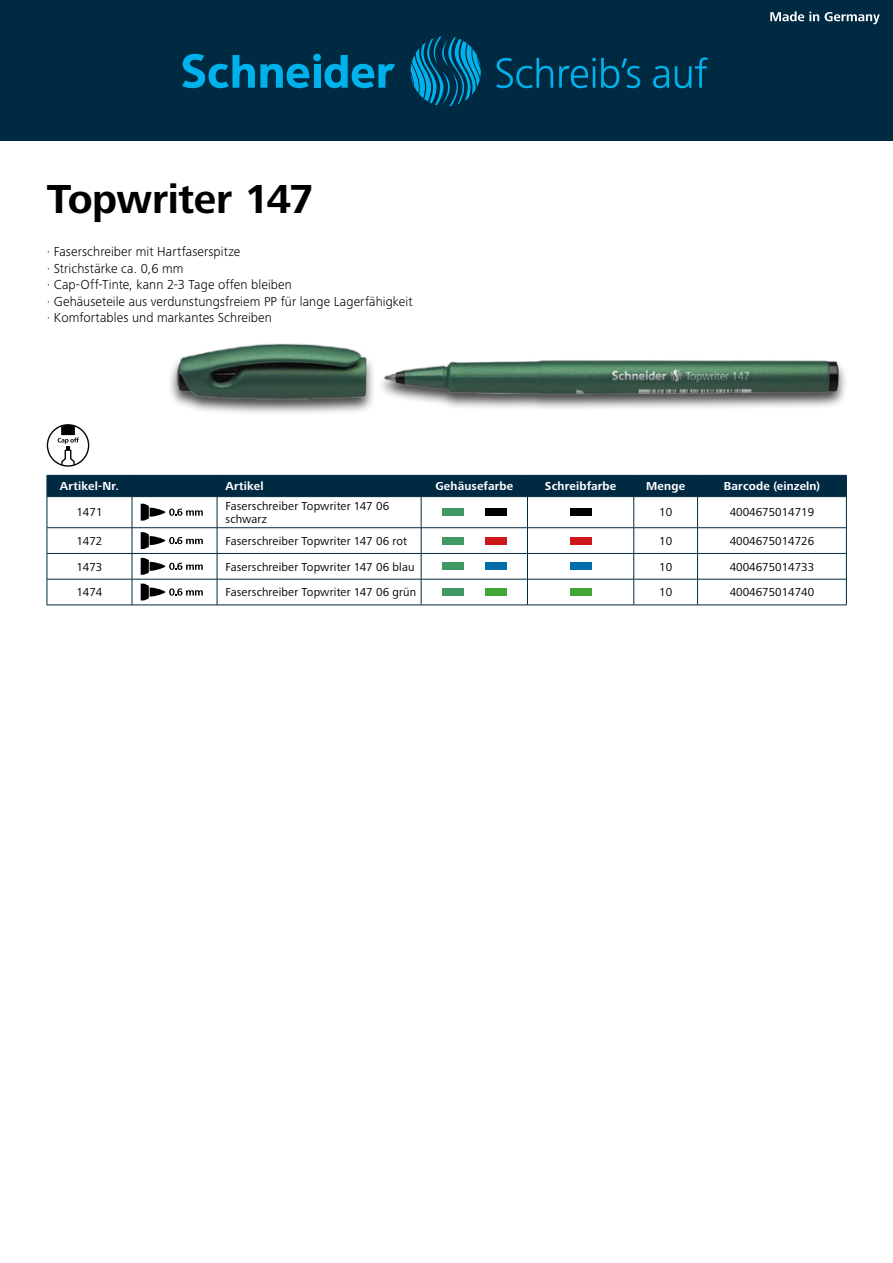
<style>
.page{position:relative;width:893px;height:1263px;background:#fff}
.page>*{position:absolute;margin:0;border:0;box-sizing:border-box;transform-origin:0 0}
.t1{font:700 42px "Frutiger Next LTW1 G";letter-spacing:-.01em;color:#000}
.t2{font:300 13.5px/16.5px "Frutiger Next LTW1 G";letter-spacing:.01em;color:#000}
.t3{font:12px/14px "Frutiger Next LTW1 G";letter-spacing:.005em;color:#000}
.t4{font:700 12px "Frutiger Next LTW1 G";letter-spacing:.01em;color:#fff}
</style>
<div class="page">
<div style="left:0;top:0;width:893px;height:140px;background:#002942"></div>
<svg style="left:770px;top:11px;width:49px;height:10px"></svg>
<svg style="left:825px;top:12px;width:55px;height:12px"></svg>
<div style="left:313px;top:54px;width:8px;height:7px;background:#00b2eb;border-radius:50%"></div>
<div style="left:314px;top:64px;width:7px;height:24px;background:#00b2eb"></div>
<svg style="left:182px;top:54px;width:127px;height:34px"></svg>
<svg style="left:324px;top:55px;width:71px;height:33px"></svg>
<svg style="left:496px;top:58px;width:57px;height:30px"></svg>
<svg style="left:559px;top:58px;width:81px;height:30px"></svg>
<svg style="left:653px;top:66px;width:16px;height:22px"></svg>
<svg style="left:675px;top:57px;width:33px;height:31px"></svg>
<svg style="left:411px;top:36px;width:70px;height:70px"></svg>
<img style="left:170px;top:344px;width:676px;height:69px">
<svg style="left:47px;top:424px;width:42px;height:43px"></svg>
<svg style="left:48px;top:497px;width:798px;height:108px"></svg>
<div style="left:47px;top:475px;width:800px;height:21px;background:#002942"></div>
<hr style="left:698px;top:475px;width:149px;height:1px;background:#002942">
<hr style="left:47px;top:497px;width:1px;height:30px;background:#002942">
<hr style="left:47px;top:496px;width:85px;height:1px;background:#002942">
<hr style="left:132px;top:497px;width:1px;height:30px;background:#002942">
<hr style="left:132px;top:496px;width:85px;height:1px;background:#002942">
<hr style="left:217px;top:497px;width:1px;height:30px;background:#002942">
<hr style="left:217px;top:496px;width:204px;height:1px;background:#002942">
<hr style="left:421px;top:497px;width:1px;height:30px;background:#002942">
<hr style="left:421px;top:496px;width:106px;height:1px;background:#002942">
<hr style="left:527px;top:497px;width:1px;height:30px;background:#002942">
<hr style="left:527px;top:496px;width:107px;height:1px;background:#002942">
<hr style="left:633px;top:497px;width:1px;height:30px;background:#002942">
<hr style="left:634px;top:496px;width:64px;height:1px;background:#002942">
<hr style="left:697px;top:497px;width:1px;height:30px;background:#002942">
<hr style="left:846px;top:497px;width:1px;height:30px;background:#002942">
<hr style="left:698px;top:496px;width:149px;height:1px;background:#002942">
<hr style="left:47px;top:527px;width:85px;height:1px;background:#002942">
<hr style="left:132px;top:527px;width:85px;height:1px;background:#002942">
<hr style="left:217px;top:527px;width:204px;height:1px;background:#002942">
<hr style="left:421px;top:527px;width:106px;height:1px;background:#002942">
<hr style="left:527px;top:527px;width:107px;height:1px;background:#002942">
<hr style="left:634px;top:527px;width:64px;height:1px;background:#002942">
<hr style="left:698px;top:527px;width:149px;height:1px;background:#002942">
<hr style="left:47px;top:553px;width:85px;height:1px;background:#002942">
<hr style="left:132px;top:553px;width:85px;height:1px;background:#002942">
<hr style="left:217px;top:553px;width:204px;height:1px;background:#002942">
<hr style="left:421px;top:553px;width:106px;height:1px;background:#002942">
<hr style="left:527px;top:553px;width:107px;height:1px;background:#002942">
<hr style="left:634px;top:553px;width:64px;height:1px;background:#002942">
<hr style="left:698px;top:553px;width:149px;height:1px;background:#002942">
<svg style="left:47px;top:528px;width:1px;height:77px"></svg>
<hr style="left:47px;top:579px;width:85px;height:1px;background:#002942">
<hr style="left:47px;top:605px;width:85px;height:1px;background:#002942">
<svg style="left:132px;top:528px;width:1px;height:77px"></svg>
<hr style="left:132px;top:579px;width:85px;height:1px;background:#002942">
<hr style="left:132px;top:605px;width:85px;height:1px;background:#002942">
<svg style="left:217px;top:528px;width:1px;height:77px"></svg>
<hr style="left:217px;top:579px;width:204px;height:1px;background:#002942">
<hr style="left:217px;top:605px;width:204px;height:1px;background:#002942">
<svg style="left:421px;top:528px;width:1px;height:77px"></svg>
<hr style="left:421px;top:579px;width:106px;height:1px;background:#002942">
<hr style="left:421px;top:605px;width:106px;height:1px;background:#002942">
<svg style="left:527px;top:528px;width:1px;height:77px"></svg>
<hr style="left:527px;top:579px;width:107px;height:1px;background:#002942">
<hr style="left:527px;top:605px;width:107px;height:1px;background:#002942">
<svg style="left:633px;top:528px;width:1px;height:77px"></svg>
<hr style="left:634px;top:579px;width:64px;height:1px;background:#002942">
<hr style="left:634px;top:605px;width:64px;height:1px;background:#002942">
<svg style="left:697px;top:528px;width:1px;height:77px"></svg>
<svg style="left:846px;top:528px;width:1px;height:77px"></svg>
<hr style="left:698px;top:579px;width:149px;height:1px;background:#002942">
<hr style="left:698px;top:605px;width:149px;height:1px;background:#002942">
<svg style="left:141px;top:504px;width:62px;height:17px"></svg>
<div style="left:442px;top:509px;width:22px;height:7px;background:#429862"></div>
<div style="left:485px;top:509px;width:21px;height:7px;background:#000"></div>
<div style="left:570px;top:509px;width:21px;height:7px;background:#000"></div>
<svg style="left:141px;top:532px;width:62px;height:17px"></svg>
<div style="left:442px;top:537px;width:22px;height:7px;background:#429862"></div>
<div style="left:485px;top:537px;width:21px;height:7px;background:#cd171a"></div>
<div style="left:570px;top:537px;width:21px;height:7px;background:#cd171a"></div>
<svg style="left:141px;top:558px;width:62px;height:17px"></svg>
<div style="left:442px;top:563px;width:22px;height:7px;background:#429862"></div>
<div style="left:485px;top:563px;width:21px;height:7px;background:#006dac"></div>
<div style="left:570px;top:563px;width:21px;height:7px;background:#006dac"></div>
<svg style="left:141px;top:584px;width:62px;height:16px"></svg>
<div style="left:442px;top:588px;width:22px;height:7px;background:#429862"></div>
<div style="left:485px;top:588px;width:21px;height:7px;background:#3fa535"></div>
<div style="left:570px;top:588px;width:21px;height:7px;background:#3fa535"></div>
<h1 class="t1" style="left:47px;top:175px;width:269px">Topwriter 147</h1>
<p class="t2" style="left:47px;top:244px;width:367px">· Faserschreiber mit Hartfaserspitze<br>· Strichstärke ca. 0,6 mm<br>· Cap-Off-Tinte, kann 2-3 Tage offen bleiben<br>· Gehäuseteile aus verdunstungsfreiem PP für lange Lagerfähigkeit · Komfortables und markantes Schreiben</p>
<p class="t4" style="left:60px;top:479px;width:61px">Artikel-Nr.</p>
<p class="t4" style="left:226px;top:479px;width:40px">Artikel</p>
<p class="t4" style="left:435px;top:479px;width:79px">Gehäusefarbe</p>
<p class="t4" style="left:545px;top:479px;width:73px">Schreibfarbe</p>
<p class="t4" style="left:646px;top:479px;width:40px">Menge</p>
<p class="t4" style="left:724px;top:479px;width:98px">Barcode (einzeln)</p>
<p class="t3" style="left:76px;top:506px;width:28px">1471</p>
<p class="t3" style="left:226px;top:499px;width:165px">Faserschreiber Topwriter 147 06 schwarz</p>
<p class="t3" style="left:659px;top:506px;width:15px">10</p>
<p class="t3" style="left:730px;top:506px;width:86px">4004675014719</p>
<p class="t3" style="left:76px;top:534px;width:28px">1472</p>
<p class="t3" style="left:226px;top:534px;width:183px">Faserschreiber Topwriter 147 06 rot</p>
<p class="t3" style="left:659px;top:534px;width:15px">10</p>
<p class="t3" style="left:730px;top:534px;width:86px">4004675014726</p>
<p class="t3" style="left:76px;top:560px;width:28px">1473</p>
<p class="t3" style="left:226px;top:560px;width:190px">Faserschreiber Topwriter 147 06 blau</p>
<p class="t3" style="left:659px;top:560px;width:15px">10</p>
<p class="t3" style="left:730px;top:560px;width:86px">4004675014733</p>
<p class="t3" style="left:76px;top:586px;width:28px">1474</p>
<p class="t3" style="left:226px;top:586px;width:192px">Faserschreiber Topwriter 147 06 grün</p>
<p class="t3" style="left:659px;top:586px;width:15px">10</p>
<p class="t3" style="left:730px;top:586px;width:86px">4004675014740</p>
</div>
